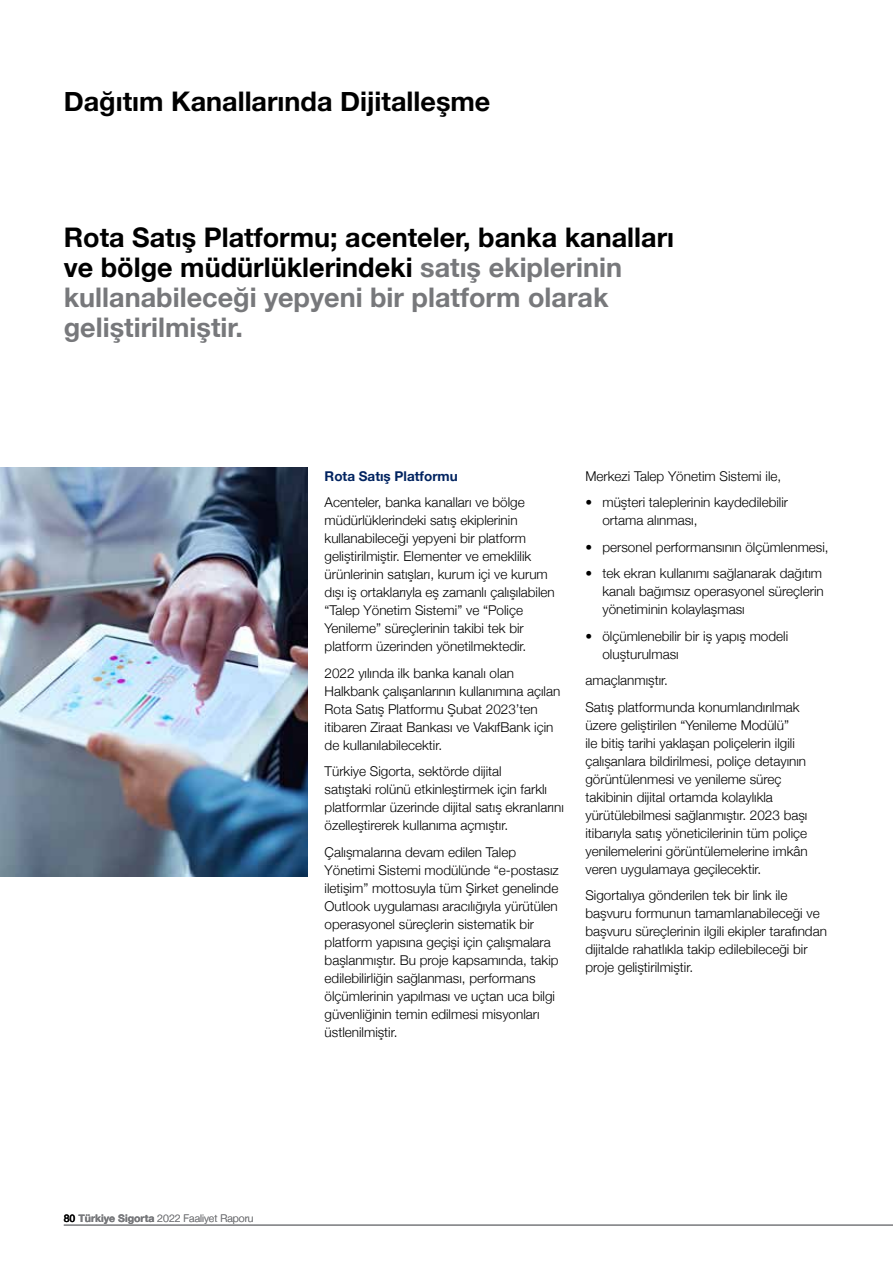
<style>
.page{position:relative;width:893px;height:1263px;background:#fff}
.page>*{position:absolute;margin:0;border:0;box-sizing:border-box;transform-origin:0 0}
.t1{font:700 27px/30px "Helvetica Neue";color:#77787b}
.t2{font:700 27px "Helvetica Neue";color:#000}
.t3{font:300 13.5px/18px "Helvetica Neue";color:#000}
.t4{font:700 13.5px "Helvetica Neue";color:#002360}
.t5{font:300 10.5px "Helvetica Neue";color:#77787b}
.s1{color:#000}
.s2{font-weight:500;color:#000}
.s3{font-weight:700}
</style>
<div class="page">
<img style="left:0;top:468px;width:308px;height:408px">
<hr style="left:64px;top:1225px;width:829px;height:1px;background:#77787b">
<h1 class="t2" style="left:64px;top:81px;width:428px">Dağıtım Kanallarında Dijitalleşme</h1>
<h1 class="t1" style="left:64px;top:224px;width:612px"><span class="s1">Rota Satış Platformu; acenteler, banka kanalları ve bölge müdürlüklerindeki</span> satış ekiplerinin kullanabileceği yepyeni bir platform olarak geliştirilmiştir.</h1>
<p class="t5" style="left:64px;top:1210px;width:191px"><span class="s2">80</span> <span class="s3">Türkiye Sigorta</span> 2022 Faaliyet Raporu</p>
<p class="t4" style="left:325px;top:465px;width:135px">Rota Satış Platformu</p>
<p class="t3" style="left:325px;top:493px;width:232px">Acenteler, banka kanalları ve bölge müdürlüklerindeki satış ekiplerinin kullanabileceği yepyeni bir platform geliştirilmiştir. Elementer ve emeklilik ürünlerinin satışları, kurum içi ve kurum dışı iş ortaklarıyla eş zamanlı çalışılabilen “Talep Yönetim Sistemi” ve “Poliçe Yenileme” süreçlerinin takibi tek bir platform üzerinden yönetilmektedir.</p>
<p class="t3" style="left:325px;top:663px;width:237px">2022 yılında ilk banka kanalı olan Halkbank çalışanlarının kullanımına açılan Rota Satış Platformu Şubat 2023’ten itibaren Ziraat Bankası ve VakıfBank için de kullanılabilecektir.</p>
<p class="t3" style="left:325px;top:762px;width:241px">Türkiye Sigorta, sektörde dijital<br>satıştaki rolünü etkinleştirmek için farklı platformlar üzerinde dijital satış ekranlarını özelleştirerek kullanıma açmıştır.</p>
<p class="t3" style="left:325px;top:842px;width:236px">Çalışmalarına devam edilen Talep Yönetimi Sistemi modülünde “e-postasız iletişim” mottosuyla tüm Şirket genelinde Outlook uygulaması aracılığıyla yürütülen operasyonel süreçlerin sistematik bir platform yapısına geçişi için çalışmalara başlanmıştır. Bu proje kapsamında, takip edilebilirliğin sağlanması, performans ölçümlerinin yapılması ve uçtan uca bilgi güvenliğinin temin edilmesi misyonları üstlenilmiştir.</p>
<p class="t3" style="left:585px;top:466px;width:197px">Merkezi Talep Yönetim Sistemi ile,</p>
<p class="t3" style="left:602px;top:492px;width:187px;text-indent:-17px">• müşteri taleplerinin kaydedilebilir ortama alınması,</p>
<p class="t3" style="left:585px;top:537px;width:245px">• personel performansının ölçümlenmesi,</p>
<p class="t3" style="left:602px;top:563px;width:223px;text-align:justify;text-indent:-17px">• tek ekran kullanımı sağlanarak dağıtım kanalı bağımsız operasyonel süreçlerin yönetiminin kolaylaşması</p>
<p class="t3" style="left:602px;top:626px;width:187px;text-indent:-17px">• ölçümlenebilir bir iş yapış modeli oluşturulması</p>
<p class="t3" style="left:585px;top:666px;width:216px;line-height:26.5px">amaçlanmıştır.<br>Satış platformunda konumlandırılmak</p>
<p class="t3" style="left:585px;top:715px;width:224px">üzere geliştirilen “Yenileme Modülü”<br>ile bitiş tarihi yaklaşan poliçelerin ilgili çalışanlara bildirilmesi, poliçe detayının görüntülenmesi ve yenileme süreç takibinin dijital ortamda kolaylıkla yürütülebilmesi sağlanmıştır. 2023 başı itibarıyla satış yöneticilerinin tüm poliçe yenilemelerini görüntülemelerine imkân veren uygulamaya geçilecektir.</p>
<p class="t3" style="left:585px;top:885px;width:243px">Sigortalıya gönderilen tek bir link ile başvuru formunun tamamlanabileceği ve başvuru süreçlerinin ilgili ekipler tarafından dijitalde rahatlıkla takip edilebileceği bir proje geliştirilmiştir.</p>
</div>
